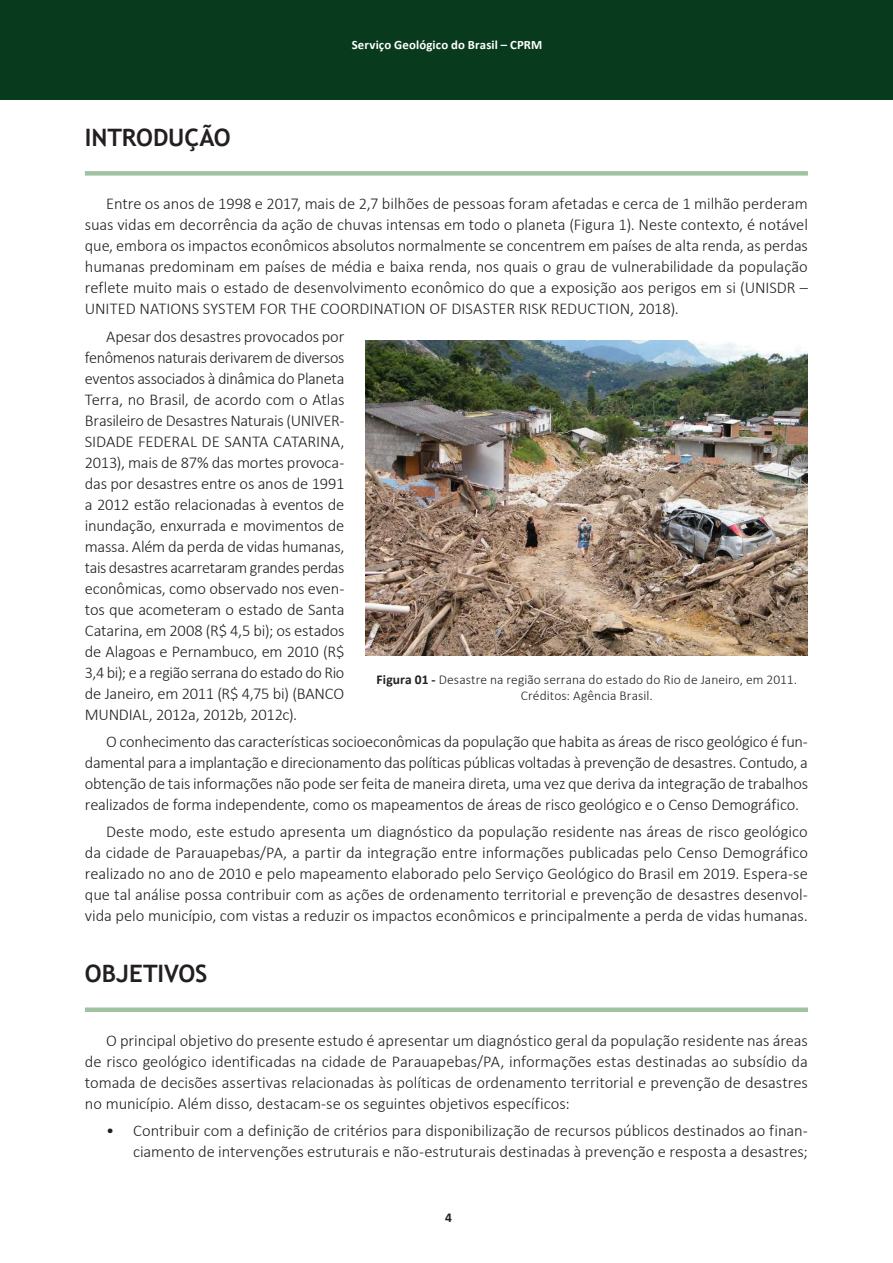
<style>
.page{position:relative;width:893px;height:1263px;background:#fff}
.page>*{position:absolute;margin:0;border:0;box-sizing:border-box;transform-origin:0 0}
.t1{font:700 24px "Trebuchet MS";letter-spacing:-.005em;color:#231f20}
.t2{font:300 16.5px/21px "Calibri";letter-spacing:-.005em;color:#231f20;text-align:justify}
.t3{font:300 13.5px/16.2px "Calibri";letter-spacing:.005em;color:#231f20;text-align:center}
.t4{font:700 13.5px "Calibri";color:#231f20}
.t5{font:700 12.75px "Calibri";letter-spacing:.015em;color:#fff}
.s1{font-weight:700}
</style>
<div class="page">
<div style="left:0;top:0;width:893px;height:100px;background:#083b1e"></div>
<div style="left:85px;top:171px;width:723px;height:5px;background:#a0c2a0"></div>
<div style="left:85px;top:1007px;width:723px;height:5px;background:#a0c2a0"></div>
<img style="left:366px;top:340px;width:442px;height:315px">
<h1 class="t1" style="left:85px;top:122px;width:147px">INTRODUÇÃO</h1>
<p class="t5" style="left:352px;top:35px;width:192px">Serviço Geológico do Brasil – CPRM</p>
<p class="t2" style="left:85px;top:193px;width:725px;text-indent:21px">Entre os anos de 1998 e 2017, mais de 2,7 bilhões de pessoas foram afetadas e cerca de 1 milhão perderam suas vidas em decorrência da ação de chuvas intensas em todo o planeta (Figura 1). Neste contexto, é notável que, embora os impactos econômicos absolutos normalmente se concentrem em países de alta renda, as perdas humanas predominam em países de média e baixa renda, nos quais o grau de vulnerabilidade da população reflete muito mais o estado de desenvolvimento econômico do que a exposição aos perigos em si (UNISDR – UNITED NATIONS SYSTEM FOR THE COORDINATION OF DISASTER RISK REDUCTION, 2018).</p>
<p class="t2" style="left:85px;top:325px;width:261px;text-indent:21px">Apesar dos desastres provocados por fenômenos naturais derivarem de diversos eventos associados à dinâmica do Planeta Terra, no Brasil, de acordo com o Atlas Brasileiro de Desastres Naturais (UNIVER-SIDADE FEDERAL DE SANTA CATARINA, 2013), mais de 87% das mortes provoca&shy;das por desastres entre os anos de 1991 a 2012 estão relacionadas à eventos de inundação, enxurrada e movimentos de massa. Além da perda de vidas humanas, tais desastres acarretaram grandes perdas econômicas, como observado nos even&shy;tos que acometeram o estado de Santa Catarina, em 2008 (R$ 4,5 bi); os estados de Alagoas e Pernambuco, em 2010 (R$ 3,4 bi); e a região serrana do estado do Rio de Janeiro, em 2011 (R$ 4,75 bi) (BANCO MUNDIAL, 2012a, 2012b, 2012c).</p>
<p class="t2" style="left:85px;top:731px;width:725px;text-indent:21px">O conhecimento das características socioeconômicas da população que habita as áreas de risco geológico é fun&shy;damental para a implantação e direcionamento das políticas públicas voltadas à prevenção de desastres. Contudo, a obtenção de tais informações não pode ser feita de maneira direta, uma vez que deriva da integração de trabalhos realizados de forma independente, como os mapeamentos de áreas de risco geológico e o Censo Demográfico.</p>
<p class="t2" style="left:85px;top:821px;width:725px;text-indent:21px">Deste modo, este estudo apresenta um diagnóstico da população residente nas áreas de risco geológico da cidade de Parauapebas/PA, a partir da integração entre informações publicadas pelo Censo Demográfico realizado no ano de 2010 e pelo mapeamento elaborado pelo Serviço Geológico do Brasil em 2019. Espera-se que tal análise possa contribuir com as ações de ordenamento territorial e prevenção de desastres desenvol&shy;vida pelo município, com vistas a reduzir os impactos econômicos e principalmente a perda de vidas humanas.</p>
<p class="t3" style="left:377px;top:671px;width:422px"><span class="s1">Figura 01 -</span> Desastre na região serrana do estado do Rio de Janeiro, em 2011.<br>Créditos: Agência Brasil.</p>
<h1 class="t1" style="left:85px;top:958px;width:124px">OBJETIVOS</h1>
<p class="t2" style="left:85px;top:1029px;width:724px;text-indent:21px">O principal objetivo do presente estudo é apresentar um diagnóstico geral da população residente nas áreas de risco geológico identificadas na cidade de Parauapebas/PA, informações estas destinadas ao subsídio da tomada de decisões assertivas relacionadas às políticas de ordenamento territorial e prevenção de desastres no município. Além disso, destacam-se os seguintes objetivos específicos:</p>
<p class="t2" style="left:106px;top:1120px;width:703px;text-align:right">• Contribuir com a definição de critérios para disponibilização de recursos públicos destinados ao finan&shy;ciamento de intervenções estruturais e não-estruturais destinadas à prevenção e resposta a desastres;</p>
<p class="t4" style="left:445px;top:1208px;width:8px">4</p>
</div>
